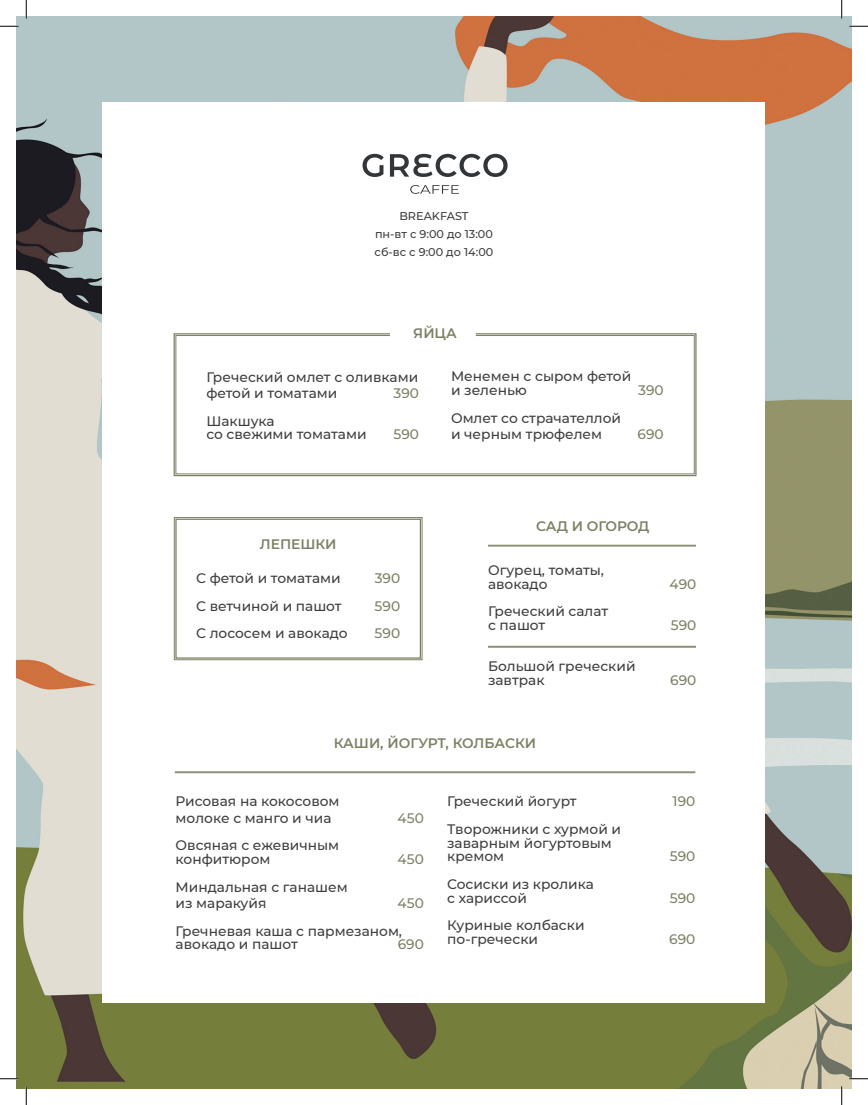
<style>
.page{position:relative;width:868px;height:1105px;background:#fff}
.page>*{position:absolute;margin:0;border:0;box-sizing:border-box;transform-origin:0 0}
.t1{font:500 13.75px/13.8px "Montserrat";color:#3e3e3f}
.t2{font:500 13.75px "Montserrat";color:#7b8164}
.t3{font:600 13.75px "Montserrat";color:#7b8164}
.t4{font:500 11.25px/17.5px "Montserrat";color:#3e3e3f;text-align:center}
</style>
<div class="page">
<img style="left:16px;top:16px;width:835px;height:1073px">
<div style="left:103px;top:102px;width:662px;height:900px;background:#fff"></div>
<svg style="left:174px;top:517px;width:248px;height:143px"></svg>
<div style="left:175px;top:519px;width:246px;height:140px;border:1px solid #7b8064"></div>
<svg style="left:173px;top:333px;width:524px;height:144px"></svg>
<hr style="left:175px;top:772px;width:520px;height:1px;background:#7b8164">
<hr style="left:488px;top:545px;width:208px;height:1px;background:#7b8164">
<hr style="left:488px;top:546px;width:208px;height:1px;background:#7b8164">
<hr style="left:488px;top:646px;width:208px;height:1px;background:#7b8164">
<hr style="left:488px;top:647px;width:208px;height:1px;background:#7b8164">
<svg style="left:362px;top:154px;width:22px;height:23px"></svg>
<svg style="left:390px;top:154px;width:117px;height:23px"></svg>
<svg style="left:410px;top:185px;width:49px;height:9px"></svg>
<svg style="left:0;top:25px;width:19px;height:2px"></svg>
<svg style="left:849px;top:25px;width:18px;height:2px"></svg>
<svg style="left:0;top:1078px;width:19px;height:1px"></svg>
<svg style="left:849px;top:1078px;width:18px;height:1px"></svg>
<svg style="left:25px;top:0;width:2px;height:19px"></svg>
<svg style="left:25px;top:1086px;width:2px;height:19px"></svg>
<svg style="left:840px;top:0;width:2px;height:19px"></svg>
<svg style="left:840px;top:1086px;width:2px;height:19px"></svg>
<p class="t4" style="left:374px;top:207px;width:120px">BREAKFAST<br>пн-вт с 9:00 до 13:00 сб-вс с 9:00 до 14:00</p>
<p class="t3" style="left:413px;top:323px;width:45px">ЯЙЦА</p>
<p class="t1" style="left:206px;top:368px;width:213px;line-height:16.5px">Греческий омлет с оливками фетой и томатами</p>
<p class="t1" style="left:451px;top:369px;width:182px">Менемен с сыром фетой и зеленью</p>
<p class="t2" style="left:393px;top:384px;width:27px">390</p>
<p class="t1" style="left:206px;top:413px;width:162px">Шакшука<br>со свежими томатами</p>
<p class="t2" style="left:393px;top:425px;width:27px">590</p>
<p class="t1" style="left:451px;top:409px;width:171px;line-height:16.5px">Омлет со страчателлой и черным трюфелем</p>
<p class="t2" style="left:638px;top:381px;width:27px">390</p>
<p class="t2" style="left:637px;top:425px;width:28px">690</p>
<p class="t3" style="left:260px;top:534px;width:78px">ЛЕПЕШКИ</p>
<p class="t1" style="left:196px;top:571px;width:146px">С фетой и томатами</p>
<p class="t2" style="left:374px;top:569px;width:27px">390</p>
<p class="t1" style="left:196px;top:599px;width:147px">С ветчиной и пашот</p>
<p class="t2" style="left:374px;top:596px;width:27px">590</p>
<p class="t1" style="left:196px;top:626px;width:153px">С лососем и авокадо</p>
<p class="t2" style="left:374px;top:624px;width:27px">590</p>
<p class="t3" style="left:536px;top:516px;width:115px">САД И ОГОРОД</p>
<p class="t1" style="left:488px;top:563px;width:118px">Огурец, томаты, авокадо</p>
<p class="t1" style="left:488px;top:604px;width:122px">Греческий салат с пашот</p>
<p class="t1" style="left:488px;top:659px;width:149px">Большой греческий завтрак</p>
<p class="t3" style="left:334px;top:733px;width:204px">КАШИ, ЙОГУРТ, КОЛБАСКИ</p>
<p class="t2" style="left:669px;top:574px;width:28px">490</p>
<p class="t2" style="left:670px;top:615px;width:27px">590</p>
<p class="t2" style="left:670px;top:670px;width:28px">690</p>
<p class="t1" style="left:176px;top:793px;width:165px;line-height:16.5px">Рисовая на кокосовом молоке с манго и чиа</p>
<p class="t1" style="left:176px;top:838px;width:165px">Овсяная с ежевичным конфитюром</p>
<p class="t2" style="left:397px;top:808px;width:28px">450</p>
<p class="t2" style="left:397px;top:850px;width:28px">450</p>
<p class="t1" style="left:447px;top:794px;width:131px">Греческий йогурт</p>
<p class="t2" style="left:672px;top:792px;width:24px">190</p>
<p class="t1" style="left:447px;top:822px;width:175px">Творожники с хурмой и заварным йогуртовым кремом</p>
<p class="t2" style="left:669px;top:847px;width:27px">590</p>
<p class="t1" style="left:176px;top:878px;width:174px;line-height:16.5px">Миндальная с ганашем из маракуйя</p>
<p class="t2" style="left:397px;top:894px;width:28px">450</p>
<p class="t1" style="left:176px;top:923px;width:228px">Гречневая каша с пармезаном, авокадо и пашот</p>
<p class="t2" style="left:397px;top:935px;width:28px">690</p>
<p class="t1" style="left:447px;top:877px;width:148px">Сосиски из кролика с хариссой</p>
<p class="t1" style="left:447px;top:918px;width:139px">Куриные колбаски по-гречески</p>
<p class="t2" style="left:669px;top:888px;width:27px">590</p>
<p class="t2" style="left:669px;top:929px;width:28px">690</p>
</div>
